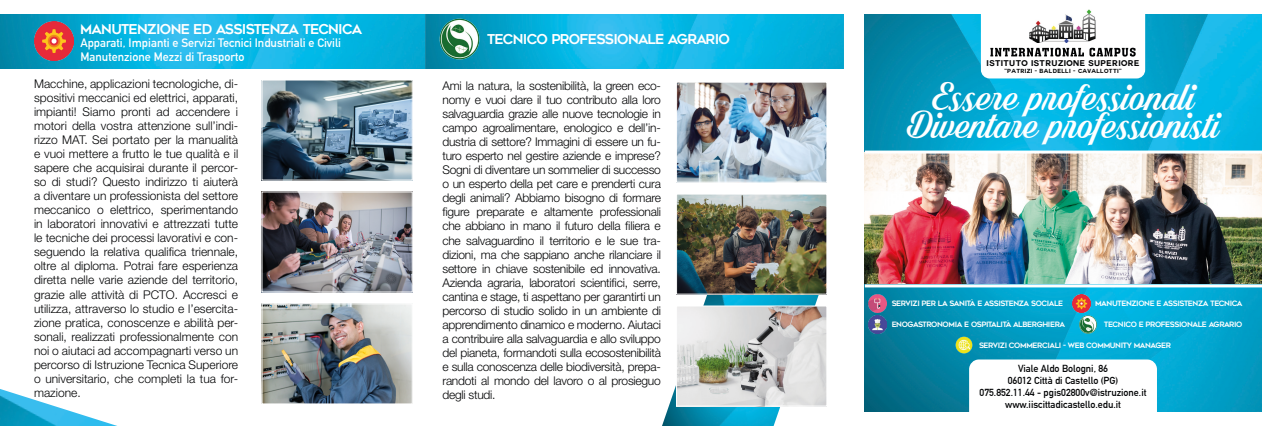
<style>
.page{position:relative;width:1276px;height:426px;background:#fff}
.page>*{position:absolute;margin:0;border:0;box-sizing:border-box;transform-origin:0 0}
.t1{font:42.7px "Shaded Larch PERSONALUSEONLY";color:#fff;scale:.87 1}
.t2{font:13.5px "Geometos";letter-spacing:-.05em;color:#fff}
.t3{font:300 12px/14px "Helvetica Neue LT Std";letter-spacing:-.02em;color:#020304;text-align:justify}
.t4{font:700 12px "DIN Alternate";color:#fff}
.t5{font:700 10px "DIN Alternate";color:#020304}
.t6{font:700 8.2px "Couture";letter-spacing:.05em;color:#020304}
.t7{font:7.3px "Geometos";letter-spacing:-.05em;color:#fff}
.t8{font:700 5.8px "Couture";letter-spacing:.05em;color:#020304}
.s1{font-family:"Geometos";font-weight:400}
</style>
<div class="page">
<img style="left:865px;top:14px;width:396px;height:397px">
<svg style="left:981px;top:9px;width:164px;height:69px"></svg>
<img style="left:865px;top:153px;width:396px;height:130px">
<hr style="left:865px;top:150px;width:400px;height:3px;background:#fff">
<hr style="left:865px;top:284px;width:400px;height:3px;background:#fff">
<img style="left:868px;top:294px;width:18px;height:18px">
<img style="left:868px;top:315px;width:18px;height:18px">
<img style="left:1073px;top:294px;width:17px;height:18px">
<img style="left:955px;top:336px;width:18px;height:17px">
<img style="left:1079px;top:315px;width:17px;height:18px">
<img style="left:0;top:14px;width:425px;height:54px">
<img style="left:263px;top:193px;width:148px;height:97px">
<div style="left:261px;top:191px;width:152px;height:101px;border:1px solid #fff"></div>
<img style="left:263px;top:81px;width:148px;height:97px">
<div style="left:261px;top:79px;width:152px;height:101px;border:1px solid #fff"></div>
<img style="left:263px;top:305px;width:148px;height:97px">
<div style="left:261px;top:303px;width:152px;height:101px;border:1px solid #fff"></div>
<img style="left:0;top:389px;width:114px;height:36px">
<img style="left:34px;top:22px;width:39px;height:39px">
<img style="left:425px;top:14px;width:418px;height:54px">
<img style="left:678px;top:83px;width:147px;height:97px">
<div style="left:676px;top:81px;width:151px;height:101px;border:1px solid #fff"></div>
<img style="left:662px;top:294px;width:157px;height:131px">
<img style="left:678px;top:307px;width:147px;height:97px">
<div style="left:676px;top:305px;width:151px;height:101px;border:1px solid #fff"></div>
<img style="left:439px;top:19px;width:41px;height:40px">
<img style="left:678px;top:195px;width:147px;height:97px">
<div style="left:676px;top:193px;width:151px;height:101px;border:1px solid #fff"></div>
<svg style="left:969px;top:359px;width:188px;height:53px"></svg>
<p class="t2" style="left:80px;top:21px;width:283px">MANUTENZIONE ED ASSISTENZA TECNICA</p>
<p class="t4" style="left:80px;top:34px;width:262px">Apparati, Impianti e Servizi Tecnici Industriali e Civili</p>
<p class="t3" style="left:34px;top:76px;width:206px">Macchine, applicazioni tecnologiche, di&shy;spositivi meccanici ed elettrici, apparati, impianti! Siamo pronti ad accendere i motori della vostra attenzione sull’indi&shy;rizzo MAT. Sei portato per la manualità e vuoi mettere a frutto le tue qualità e il sapere che acquisirai durante il percor&shy;so di studi? Questo indirizzo ti aiuterà a diventare un professionista del settore meccanico o elettrico, sperimentando in laboratori innovativi e attrezzati tutte le tecniche dei processi lavorativi e con&shy;seguendo la relativa qualifica triennale, oltre al diploma. Potrai fare esperienza diretta nelle varie aziende del territorio, grazie alle attività di PCTO. Accresci e utilizza, attraverso lo studio e l’esercita&shy;zione pratica, conoscenze e abilità per&shy;sonali, realizzati professionalmente con noi o aiutaci ad accompagnarti verso un percorso di Istruzione Tecnica Superiore o universitario, che completi la tua for&shy;mazione.</p>
<p class="t4" style="left:80px;top:47px;width:166px">Manutenzione Mezzi di Trasporto</p>
<p class="t2" style="left:487px;top:32px;width:245px">TECNICO PROFESSIONALE AGRARIO</p>
<p class="t3" style="left:442px;top:79px;width:220px">Ami la natura, la sostenibilità, la green eco&shy;nomy e vuoi dare il tuo contributo alla loro salvaguardia grazie alle nuove tecnologie in campo agroalimentare, enologico e dell’in&shy;dustria di settore? Immagini di essere un fu&shy;turo esperto nel gestire aziende e imprese?<br>Sogni di diventare un sommelier di successo o un esperto della pet care e prenderti cura degli animali? Abbiamo bisogno di formare figure preparate e altamente professionali che abbiano in mano il futuro della filiera e che salvaguardino il territorio e le sue tra&shy;dizioni, ma che sappiano anche rilanciare il settore in chiave sostenibile ed innovativa.<br>Azienda agraria, laboratori scientifici, serre, cantina e stage, ti aspettano per garantirti un percorso di studio solido in un ambiente di apprendimento dinamico e moderno. Aiutaci a contribuire alla salvaguardia e allo sviluppo del pianeta, formandoti sulla ecosostenibilità e sulla conoscenza delle biodiversità, prepa&shy;randoti al mondo del lavoro o al prosieguo degli studi.</p>
<p class="t6" style="left:986px;top:59px;width:154px">ISTITUTO ISTRUZIONE SUPERIORE</p>
<p class="t8" style="left:1004px;top:68px;width:119px"><span class="s1">"</span>PATRIZI <span class="s1">-</span> BALDELLI <span class="s1">-</span> CAVALLOTTI<span class="s1">"</span></p>
<p class="t1" style="left:931px;top:72px;width:304px">Essere professionali</p>
<p class="t1" style="left:906px;top:100px;width:361px">Diventare professionisti</p>
<p class="t7" style="left:891px;top:299px;width:173px">SERVIZI PER LA SANITÀ E ASSISTENZA SOCIALE</p>
<p class="t7" style="left:891px;top:320px;width:175px">ENOGASTRONOMIA E OSPITALITÀ ALBERGHIERA</p>
<p class="t7" style="left:1095px;top:299px;width:149px">MANUTENZIONE E ASSISTENZA TECNICA</p>
<p class="t7" style="left:979px;top:340px;width:194px">SERVIZI COMMERCIALI - WEB COMMUNITY MANAGER</p>
<p class="t7" style="left:1104px;top:320px;width:140px">TECNICO E PROFESSIONALE AGRARIO</p>
<p class="t5" style="left:1018px;top:361px;width:92px">Viale Aldo Bologni, 86</p>
<p class="t5" style="left:1007px;top:373px;width:112px">06012 Città di Castello (PG)</p>
<p class="t5" style="left:979px;top:385px;width:168px">075.852.11.44 - pgis02800v@istruzione.it</p>
<p class="t5" style="left:1005px;top:397px;width:117px">www.iiscittadicastello.edu.it</p>
</div>
